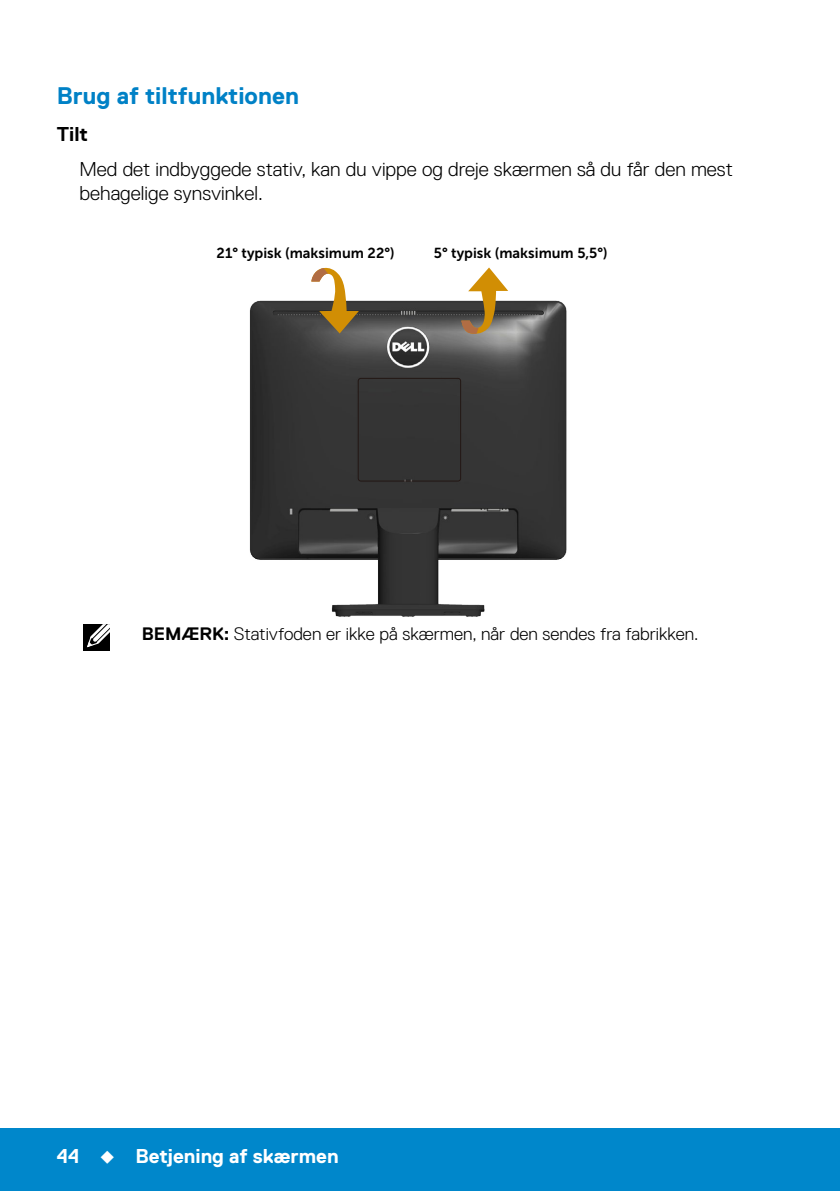
<style>
.page{position:relative;width:840px;height:1191px;background:#fff}
.page>*{position:absolute;margin:0;border:0;box-sizing:border-box;transform-origin:0 0}
.t1{font:700 24px "Dell Replica";color:#0081c6}
.t2{font:300 20px/24px "Dell Replica";color:#000}
.t3{font:700 20px "Dell Replica";color:#fff}
.t4{font:700 20px "Dell Replica";color:#000}
.t5{font:300 18px "Dell Replica";color:#000}
.t6{font:14.4px "Museo Sans For Dell 700";color:#000}
.s1{font-weight:700}
</style>
<div class="page">
<div style="left:0;top:1128px;width:839px;height:63px;background:#0087cb"></div>
<img style="left:249px;top:300px;width:318px;height:317px">
<svg style="left:461px;top:267px;width:47px;height:68px"></svg>
<svg style="left:311px;top:267px;width:47px;height:66px"></svg>
<div style="left:358px;top:378px;width:102px;height:103px;border:1px solid #231714;border-radius:3px"></div>
<div style="left:83px;top:624px;width:27px;height:27px;background:#000"></div>
<svg style="left:87px;top:624px;width:23px;height:24px"></svg>
<p class="t1" style="left:57px;top:82px;width:243px">Brug af tiltfunktionen</p>
<p class="t4" style="left:57px;top:122px;width:33px">Tilt</p>
<p class="t2" style="left:79px;top:157px;width:654px">Med det indbyggede stativ, kan du vippe og dreje skærmen så du får den mest behagelige synsvinkel.</p>
<p class="t6" style="left:216px;top:245px;width:179px">21° typisk (maksimum 22°)</p>
<p class="t6" style="left:433px;top:245px;width:175px">5° typisk (maksimum 5,5°)</p>
<p class="t5" style="left:142px;top:623px;width:558px"><span class="s1">BEMÆRK:</span> Stativfoden er ikke på skærmen, når den sendes fra fabrikken.</p>
<p class="t3" style="left:57px;top:1144px;width:283px">44 ◆ Betjening af skærmen</p>
</div>
